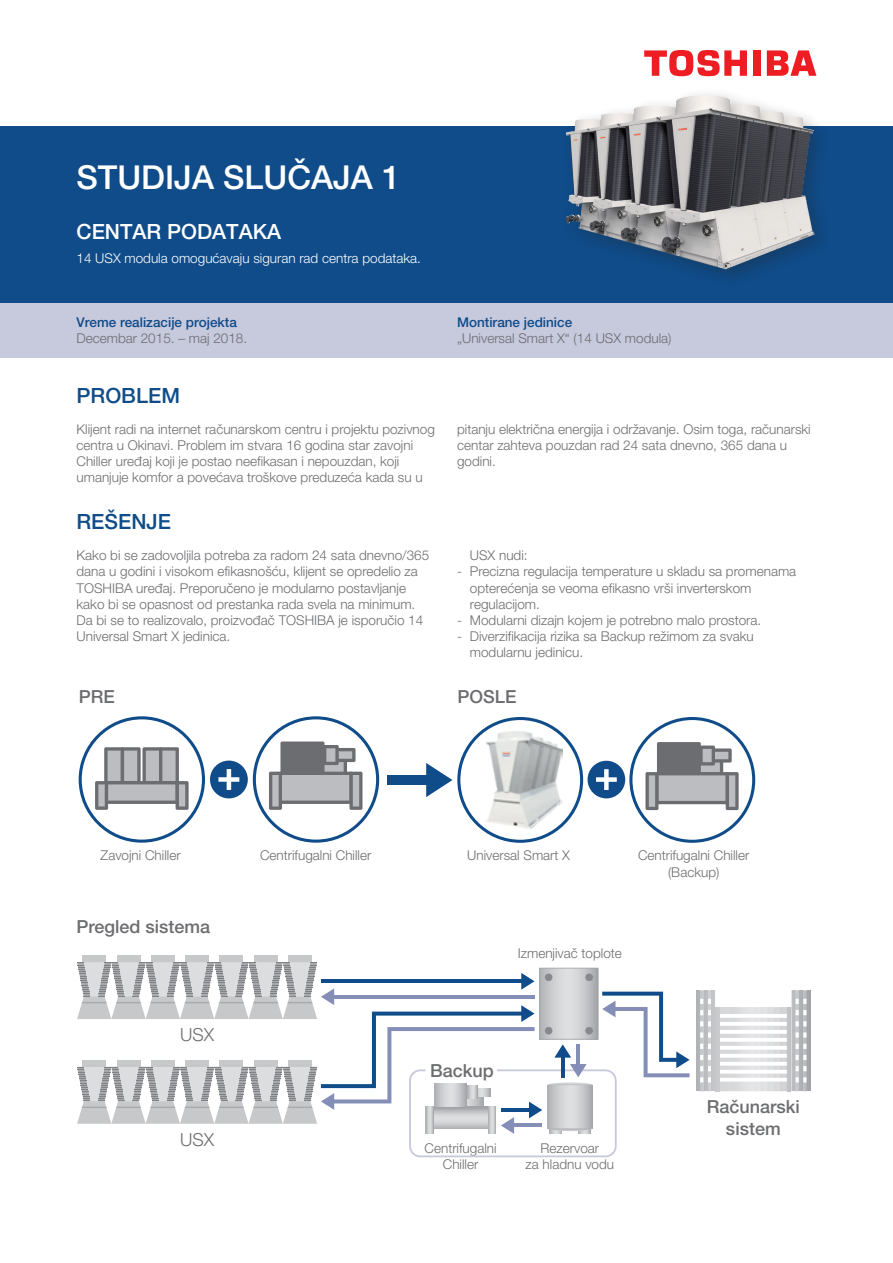
<style>
.page{position:relative;width:893px;height:1263px;background:#fff}
.page>*{position:absolute;margin:0;border:0;box-sizing:border-box;transform-origin:0 0}
.t1{font:500 33px "Helvetica Neue LT Pro";color:#fff}
.t2{font:500 21px "Helvetica Neue LT Pro";color:#0f4c89}
.t3{font:500 21px "Helvetica Neue LT Pro";color:#fff}
.t4{font:500 18px/21.6px "Helvetica Neue LT Pro";color:#6c6d70;text-align:center}
.t5{font:300 18px "Helvetica Neue LT Pro";color:#6c6d70}
.t6{font:300 13.5px/16.2px "Helvetica Neue LT Pro";color:#6c6d70}
.t7{font:300 13.5px "Helvetica Neue LT Pro";color:#fff}
.t8{font:500 13.5px "Helvetica Neue LT Pro";color:#0f4c89}
</style>
<div class="page">
<div style="left:0;top:303px;width:893px;height:55px;background:#c7c9dd"></div>
<div style="left:753px;top:50px;width:7px;height:26px;background:#ee1d23"></div>
<svg style="left:767px;top:50px;width:49px;height:26px"></svg>
<svg style="left:644px;top:50px;width:103px;height:27px"></svg>
<div style="left:0;top:126px;width:893px;height:177px;background:#0f4c89"></div>
<div style="left:558px;top:87px;width:275px;height:202px;background:#231f20;opacity:.3"></div>
<img style="left:565px;top:95px;width:249px;height:174px">
<div style="left:83px;top:955px;width:23px;height:7px;background:#c7c8ca"></div>
<div style="left:117px;top:955px;width:23px;height:7px;background:#c7c8ca"></div>
<div style="left:151px;top:955px;width:23px;height:7px;background:#c7c8ca"></div>
<div style="left:220px;top:955px;width:23px;height:7px;background:#c7c8ca"></div>
<div style="left:254px;top:955px;width:23px;height:7px;background:#c7c8ca"></div>
<div style="left:288px;top:955px;width:24px;height:7px;background:#c7c8ca"></div>
<div style="left:185px;top:955px;width:24px;height:7px;background:#c7c8ca"></div>
<hr style="left:696px;top:990px;width:1px;height:101px;background:#b0b1b5">
<hr style="left:697px;top:990px;width:1px;height:101px;background:#b1b2b5">
<hr style="left:698px;top:990px;width:1px;height:101px;background:#b2b3b7">
<svg style="left:699px;top:990px;width:108px;height:101px"></svg>
<hr style="left:807px;top:990px;width:1px;height:101px;background:#a5a6aa">
<hr style="left:808px;top:990px;width:1px;height:101px;background:#a4a6a9">
<hr style="left:809px;top:990px;width:1px;height:101px;background:#a3a4a8">
<hr style="left:810px;top:990px;width:1px;height:101px;background:#a1a3a6">
<svg style="left:77px;top:962px;width:612px;height:195px"></svg>
<div style="left:388px;top:775px;width:41px;height:10px;background:#0f4c89"></div>
<svg style="left:253px;top:716px;width:126px;height:127px"></svg>
<svg style="left:426px;top:717px;width:157px;height:126px"></svg>
<svg style="left:629px;top:717px;width:126px;height:126px"></svg>
<svg style="left:79px;top:716px;width:126px;height:127px"></svg>
<div style="left:210px;top:760px;width:38px;height:38px;background:#0f4c89;border-radius:50%"></div>
<svg style="left:218px;top:769px;width:21px;height:21px"></svg>
<div style="left:588px;top:761px;width:37px;height:37px;background:#0f4c89;border-radius:50%"></div>
<svg style="left:596px;top:769px;width:21px;height:21px"></svg>
<img style="left:481px;top:732px;width:81px;height:97px">
<h1 class="t1" style="left:77px;top:158px;width:325px">STUDIJA SLUČAJA 1</h1>
<h2 class="t3" style="left:77px;top:219px;width:206px">CENTAR PODATAKA</h2>
<p class="t7" style="left:77px;top:250px;width:346px">14 USX modula omogućavaju siguran rad centra podataka.</p>
<p class="t8" style="left:77px;top:314px;width:162px">Vreme realizacije projekta</p>
<p class="t6" style="left:77px;top:330px;width:172px">Decembar 2015. – maj 2018.</p>
<h2 class="t2" style="left:77px;top:383px;width:105px">PROBLEM</h2>
<p class="t8" style="left:457px;top:314px;width:117px">Montirane jedinice</p>
<p class="t6" style="left:457px;top:330px;width:216px">„Universal Smart X“ (14 USX modula)</p>
<p class="t6" style="left:77px;top:420px;width:360px">Klijent radi na internet računarskom centru i projektu pozivnog centra u Okinavi. Problem im stvara 16 godina star zavojni Chiller uređaj koji je postao neefikasan i nepouzdan, koji umanjuje komfor a povećava troškove preduzeća kada su u</p>
<p class="t6" style="left:457px;top:420px;width:355px">pitanju električna energija i održavanje. Osim toga, računarski centar zahteva pouzdan rad 24 sata dnevno, 365 dana u godini.</p>
<h2 class="t2" style="left:77px;top:509px;width:96px">REŠENJE</h2>
<p class="t6" style="left:77px;top:547px;width:354px">Kako bi se zadovoljila potreba za radom 24 sata dnevno/365 dana u godini i visokom efikasnošću, klijent se opredelio za TOSHIBA uređaj. Preporučeno je modularno postavljanje kako bi se opasnost od prestanka rada svela na minimum.<br>Da bi se to realizovalo, proizvođač TOSHIBA je isporučio 14<br>Universal Smart X jedinica.</p>
<p class="t6" style="left:470px;top:547px;width:59px">USX nudi:</p>
<p class="t6" style="left:470px;top:563px;width:328px;text-indent:-13px">- Precizna regulacija temperature u skladu sa promenama opterećenja se veoma efikasno vrši inverterskom regulacijom.</p>
<p class="t6" style="left:457px;top:612px;width:306px">- Modularni dizajn kojem je potrebno malo prostora.</p>
<p class="t6" style="left:470px;top:628px;width:285px;text-indent:-13px">- Diverzifikacija rizika sa Backup režimom za svaku modularnu jedinicu.</p>
<h3 class="t4" style="left:79px;top:686px;width:38px">PRE</h3>
<h3 class="t4" style="left:457px;top:686px;width:61px">POSLE</h3>
<p class="t6" style="left:101px;top:847px;width:82px">Zavojni Chiller</p>
<h3 class="t4" style="left:77px;top:916px;width:135px">Pregled sistema</h3>
<h3 class="t5" style="left:180px;top:1023px;width:36px">USX</h3>
<h3 class="t5" style="left:180px;top:1128px;width:36px">USX</h3>
<p class="t6" style="left:260px;top:847px;width:113px">Centrifugalni Chiller</p>
<p class="t6" style="left:638px;top:847px;width:113px;text-align:center">Centrifugalni Chiller (Backup)</p>
<p class="t6" style="left:467px;top:847px;width:104px">Universal Smart X</p>
<p class="t6" style="left:518px;top:945px;width:106px">Izmenjivač toplote</p>
<h3 class="t4" style="left:430px;top:1059px;width:65px">Backup</h3>
<p class="t6" style="left:425px;top:1139px;width:74px;text-align:center">Centrifugalni<br>Chiller</p>
<p class="t6" style="left:526px;top:1139px;width:90px;text-align:center">Rezervoar<br>za hladnu vodu</p>
<h3 class="t4" style="left:707px;top:1096px;width:95px">Računarski sistem</h3>
</div>
